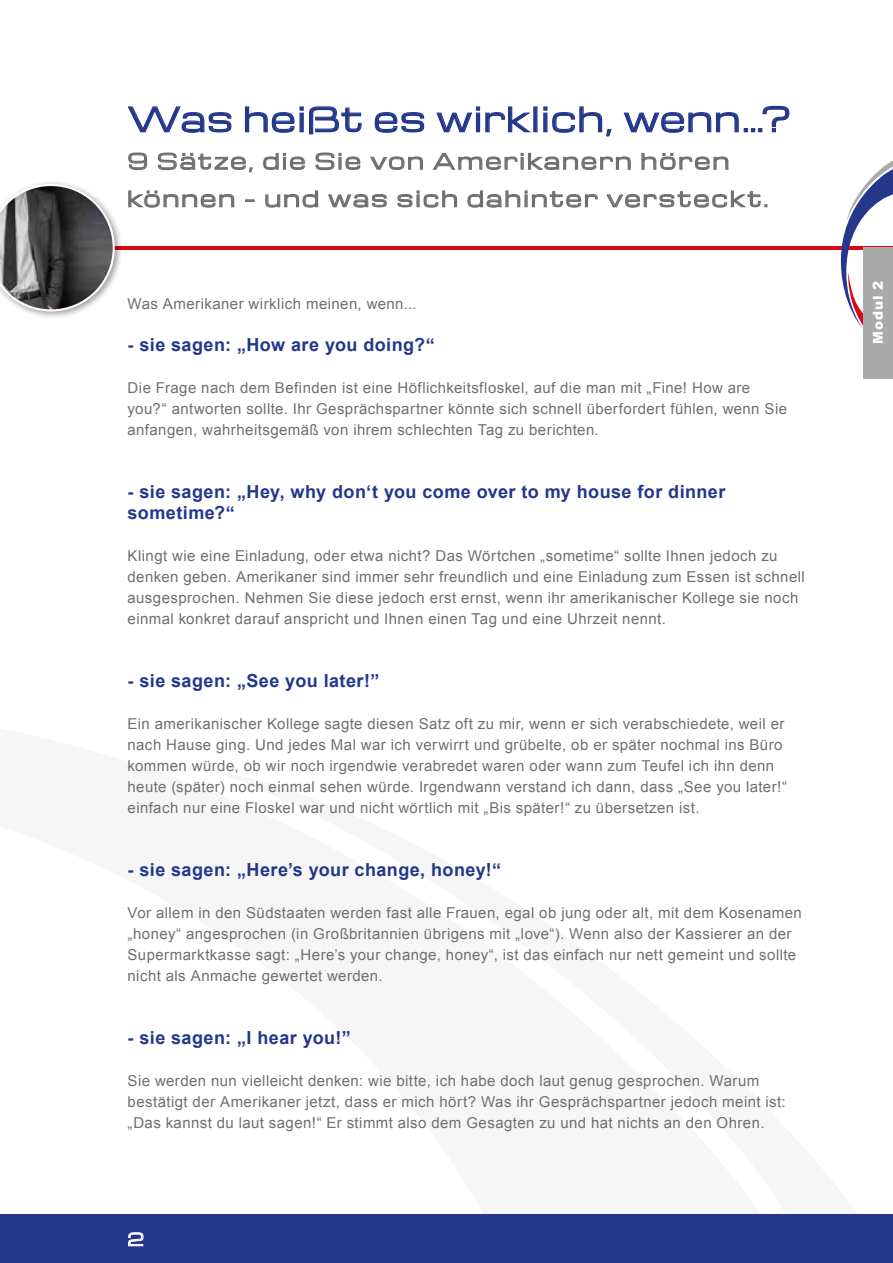
<style>
.page{position:relative;width:893px;height:1263px;background:#fff}
.page>*{position:absolute;margin:0;border:0;box-sizing:border-box;transform-origin:0 0}
.t1{font:33px "Michroma";letter-spacing:.035em;color:#23378b}
.t2{font:21px/37.5px "Michroma";letter-spacing:.105em;color:#706f6f}
.t3{font:700 18px/21px "Arial";letter-spacing:.025em;color:#23378b}
.t4{font:17.1px "Michroma";color:#fff}
.t5{font:15px/21px "Arial";letter-spacing:.03em;color:#706f6f}
.t6{font:900 13.5px "Arial";letter-spacing:.065em;color:#fff}
</style>
<div class="page">
<hr style="left:0;top:247px;width:893px;height:3px;background:#dc0714">
<div style="left:0;top:1215px;width:893px;height:48px;background:#23378b"></div>
<svg style="left:128px;top:1232px;width:16px;height:14px"></svg>
<div style="left:0;top:180px;width:123px;height:140px;background:#000;opacity:.4"></div>
<svg style="left:0;top:184px;width:115px;height:127px;background:#737373"></svg>
<svg style="left:127px;top:106px;width:105px;height:27px"></svg>
<svg style="left:245px;top:106px;width:117px;height:29px"></svg>
<svg style="left:374px;top:112px;width:51px;height:21px"></svg>
<svg style="left:436px;top:106px;width:95px;height:27px"></svg>
<svg style="left:543px;top:106px;width:69px;height:31px"></svg>
<svg style="left:623px;top:105px;width:167px;height:28px"></svg>
<svg style="left:128px;top:152px;width:20px;height:19px"></svg>
<svg style="left:157px;top:152px;width:96px;height:21px"></svg>
<svg style="left:263px;top:152px;width:42px;height:18px"></svg>
<svg style="left:315px;top:152px;width:46px;height:19px"></svg>
<svg style="left:370px;top:156px;width:53px;height:14px"></svg>
<svg style="left:432px;top:152px;width:199px;height:18px"></svg>
<svg style="left:641px;top:152px;width:88px;height:18px"></svg>
<svg style="left:128px;top:190px;width:107px;height:18px"></svg>
<svg style="left:245px;top:199px;width:10px;height:3px"></svg>
<svg style="left:265px;top:190px;width:54px;height:18px"></svg>
<svg style="left:328px;top:194px;width:59px;height:14px"></svg>
<svg style="left:397px;top:190px;width:61px;height:18px"></svg>
<svg style="left:467px;top:190px;width:131px;height:18px"></svg>
<svg style="left:606px;top:190px;width:161px;height:18px"></svg>
<svg style="left:841px;top:160px;width:52px;height:169px"></svg>
<div style="left:863px;top:247px;width:30px;height:131px;background:#aaa"></div>
<h1 class="t1" style="left:128px;top:101px;width:665px">Was heißt es wirklich, wenn…?</h1>
<h2 class="t2" style="left:128px;top:143px;width:642px">9 Sätze, die Sie von Amerikanern hören können – und was sich dahinter versteckt.</h2>
<p class="t5" style="left:128px;top:293px;width:290px">Was Amerikaner wirklich meinen, wenn...</p>
<p class="t3" style="left:128px;top:334px;width:309px">- sie sagen: „How are you doing?“</p>
<p class="t5" style="left:128px;top:377px;width:661px">Die Frage nach dem Befinden ist eine Höflichkeitsfloskel, auf die man mit „Fine! How are you?“ antworten sollte. Ihr Gesprächspartner könnte sich schnell überfordert fühlen, wenn Sie anfangen, wahrheitsgemäß von ihrem schlechten Tag zu berichten.</p>
<p class="t3" style="left:128px;top:481px;width:599px">- sie sagen: „Hey, why don‘t you come over to my house for dinner sometime?“</p>
<p class="t5" style="left:128px;top:545px;width:679px">Klingt wie eine Einladung, oder etwa nicht? Das Wörtchen „sometime“ sollte Ihnen jedoch zu denken geben. Amerikaner sind immer sehr freundlich und eine Einladung zum Essen ist schnell ausgesprochen. Nehmen Sie diese jedoch erst ernst, wenn ihr amerikanischer Kollege sie noch einmal konkret darauf anspricht und Ihnen einen Tag und eine Uhrzeit nennt.</p>
<p class="t3" style="left:128px;top:670px;width:253px">- sie sagen: „See you later!”</p>
<p class="t5" style="left:128px;top:713px;width:661px">Ein amerikanischer Kollege sagte diesen Satz oft zu mir, wenn er sich verabschiedete, weil er nach Hause ging. Und jedes Mal war ich verwirrt und grübelte, ob er später nochmal ins Büro kommen würde, ob wir noch irgendwie verabredet waren oder wann zum Teufel ich ihn denn heute (später) noch einmal sehen würde. Irgendwann verstand ich dann, dass „See you later!“ einfach nur eine Floskel war und nicht wörtlich mit „Bis später!“ zu übersetzen ist.</p>
<p class="t3" style="left:128px;top:859px;width:375px">- sie sagen: „Here’s your change, honey!“</p>
<p class="t5" style="left:128px;top:902px;width:676px">Vor allem in den Südstaaten werden fast alle Frauen, egal ob jung oder alt, mit dem Kosenamen „honey“ angesprochen (in Großbritannien übrigens mit „love“). Wenn also der Kassierer an der Supermarktkasse sagt: „Here’s your change, honey“, ist das einfach nur nett gemeint und sollte nicht als Anmache gewertet werden.</p>
<p class="t3" style="left:128px;top:1027px;width:225px">- sie sagen: „I hear you!”</p>
<p class="t5" style="left:128px;top:1070px;width:660px">Sie werden nun vielleicht denken: wie bitte, ich habe doch laut genug gesprochen. Warum bestätigt der Amerikaner jetzt, dass er mich hört? Was ihr Gesprächspartner jedoch meint ist: „Das kannst du laut sagen!“ Er stimmt also dem Gesagten zu und hat nichts an den Ohren.</p>
<p class="t4" style="left:128px;top:1230px;width:18px">2</p>
<p class="t6" style="left:868px;top:344px;width:64px;rotate:-90deg">Modul 2</p>
</div>
